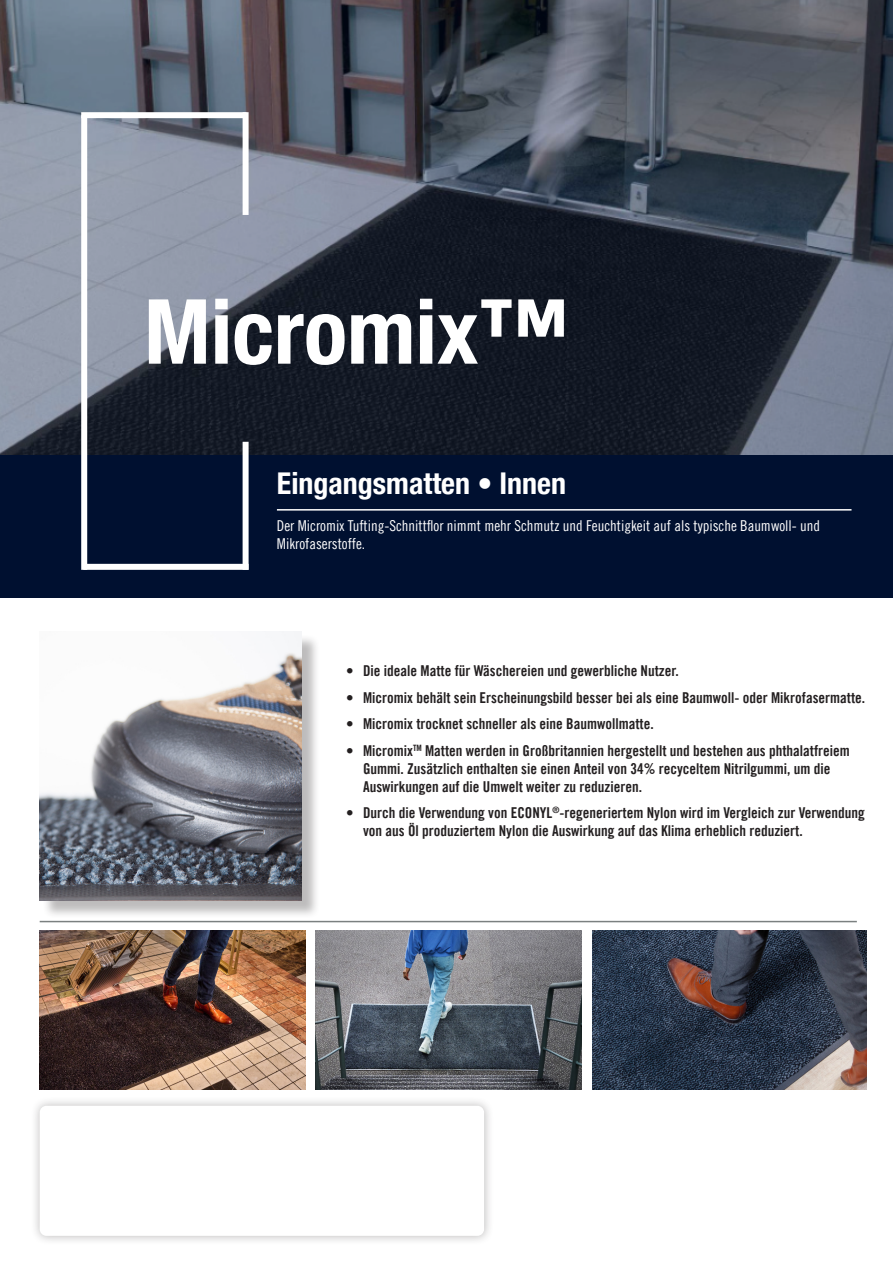
<style>
.page{position:relative;width:893px;height:1263px;background:#fff}
.page>*{position:absolute;margin:0;border:0;box-sizing:border-box;transform-origin:0 0}
.Grote_Titel{font:700 condensed 90px "Helvetica Neue LT Pro";color:#fff}
.Grote_Subtitel{font:700 condensed 30px "Helvetica Neue LT Pro";color:#fff}
.t1{font:15px/18px "Trade Gothic LT Pro Bd Cn 20";color:#231f20}
.t2{font:15px/18px "Trade Gothic LT Pro Cn 18";color:#fff}
</style>
<div class="page">
<svg style="left:0;top:0;width:893px;height:455px;background:#484f5c"></svg>
<div style="left:30px;top:1096px;width:464px;height:149px;background:#231f20;opacity:.3"></div>
<div style="left:40px;top:1106px;width:444px;height:130px;background:#fff;border-radius:7px"></div>
<hr style="left:40px;top:921px;width:817px;height:1px;background:#7b8080">
<div style="left:0;top:455px;width:893px;height:142px;background:#001030"></div>
<div style="left:83px;top:564px;width:166px;height:6px;background:#fff"></div>
<div style="left:243px;top:442px;width:6px;height:128px;background:#fff"></div>
<div style="left:243px;top:112px;width:6px;height:103px;background:#fff"></div>
<div style="left:81px;top:115px;width:6px;height:455px;background:#fff"></div>
<div style="left:81px;top:112px;width:166px;height:6px;background:#fff"></div>
<img style="left:593px;top:931px;width:274px;height:158px">
<img style="left:316px;top:931px;width:266px;height:158px">
<img style="left:40px;top:931px;width:266px;height:158px">
<div style="left:42px;top:634px;width:278px;height:285px;background:#231f20;opacity:.3"></div>
<img style="left:40px;top:631px;width:261px;height:269px">
<hr style="left:277px;top:509px;width:574px;height:2px;background:#fff">
<p class="Grote_Titel" style="left:144px;top:278px;width:425px">Micromix™</p>
<p class="Grote_Subtitel" style="left:277px;top:465px;width:291px">Eingangsmatten • Innen</p>
<p class="t2" style="left:277px;top:516px;width:545px">Der Micromix Tufting-Schnittflor nimmt mehr Schmutz und Feuchtigkeit auf als typische Baumwoll- und<br>Mikrofaserstoffe.</p>
<p class="t1" style="left:346px;top:662px;width:334px">• Die ideale Matte für Wäschereien und gewerbliche Nutzer.</p>
<p class="t1" style="left:346px;top:688px;width:521px">• Micromix behält sein Erscheinungsbild besser bei als eine Baumwoll- oder Mikrofasermatte.</p>
<p class="t1" style="left:346px;top:715px;width:309px">• Micromix trocknet schneller als eine Baumwollmatte.</p>
<p class="t1" style="left:363px;top:741px;width:488px;text-indent:-17px">• Micromix<sup>TM</sup> Matten werden in Großbritannien hergestellt und bestehen aus phthalatfreiem<br>Gummi. Zusätzlich enthalten sie einen Anteil von 34% recyceltem Nitrilgummi, um die<br>Auswirkungen auf die Umwelt weiter zu reduzieren.</p>
<p class="t1" style="left:363px;top:804px;width:503px;text-indent:-17px">• Durch die Verwendung von ECONYL<sup>®</sup>-regeneriertem Nylon wird im Vergleich zur Verwendung von aus Öl produziertem Nylon die Auswirkung auf das Klima erheblich reduziert.</p>
</div>
